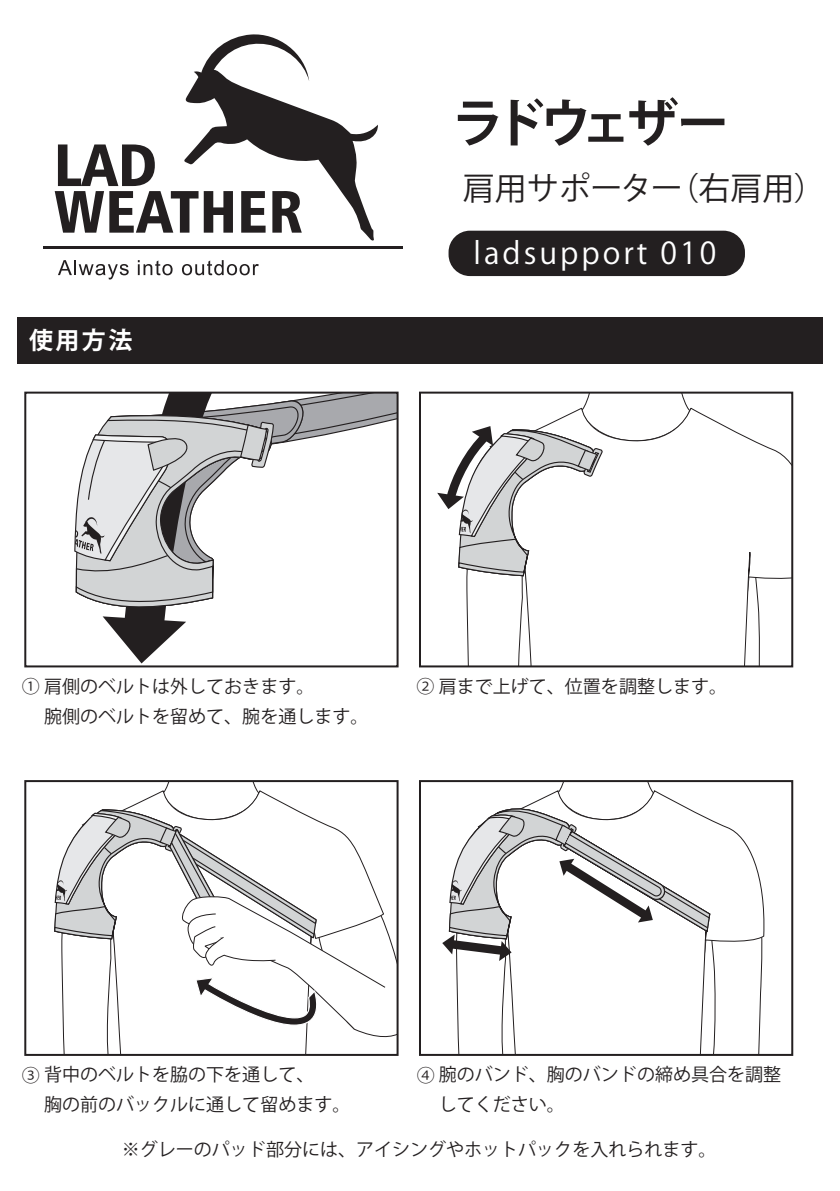
<style>
.page{position:relative;width:840px;height:1191px;background:#fff}
.page>*{position:absolute;margin:0;border:0;box-sizing:border-box;transform-origin:0 0}
.t1{font:700 52px "Koz Go Pr 6 N";letter-spacing:-.12em;color:#231f20}
.t2{font:32px "Koz Go Pr 6 N";color:#231f20}
.t3{font:30px "Koz Go Pr 6 N";letter-spacing:.1em;color:#fff}
.t4{font:700 24px "Koz Go Pr 6 N";color:#fff}
.t5{font:18px/30px "Koz Go Pr 6 N";color:#231f20}
</style>
<div class="page">
<div style="left:448px;top:231px;width:296px;height:45px;background:#231f20;border-radius:21px"></div>
<div style="left:17px;top:318px;width:805px;height:46px;background:#231f20"></div>
<svg style="left:55px;top:144px;width:128px;height:89px"></svg>
<svg style="left:58px;top:260px;width:71px;height:19px"></svg>
<svg style="left:138px;top:260px;width:34px;height:15px"></svg>
<svg style="left:182px;top:260px;width:77px;height:15px"></svg>
<hr style="left:43px;top:246px;width:359px;height:3px;background:#231f20">
<svg style="left:183px;top:34px;width:195px;height:207px"></svg>
<svg style="left:74px;top:394px;width:321px;height:269px"></svg>
<div style="left:24px;top:391px;width:374px;height:276px;border:2px solid #231f20"></div>
<svg style="left:466px;top:407px;width:323px;height:257px"></svg>
<div style="left:419px;top:391px;width:373px;height:276px;border:2px solid #231f20"></div>
<svg style="left:456px;top:790px;width:309px;height:263px"></svg>
<div style="left:24px;top:780px;width:374px;height:276px;border:2px solid #231f20"></div>
<div style="left:419px;top:780px;width:373px;height:276px;border:2px solid #231f20"></div>
<svg style="left:437px;top:409px;width:253px;height:168px"></svg>
<svg style="left:54px;top:791px;width:332px;height:239px"></svg>
<svg style="left:442px;top:791px;width:268px;height:170px"></svg>
<h1 class="t1" style="left:452px;top:94px;width:278px">ラドウェザー</h1>
<h2 class="t2" style="left:462px;top:170px;width:364px">肩用サポーター（右肩用）</h2>
<h3 class="t4" style="left:29px;top:327px;width:105px">使用方法</h3>
<h3 class="t3" style="left:473px;top:236px;width:244px">ladsupport 010</h3>
<p class="t5" style="left:44px;top:671px;width:325px;text-indent:-22px">① 肩側のベルトは外しておきます。<br>腕側のベルトを留めて、腕を通します。</p>
<p class="t5" style="left:416px;top:671px;width:312px">② 肩まで上げて、位置を調整します。</p>
<p class="t5" style="left:22px;top:1059px;width:294px">③ 背中のベルトを脇の下を通して、</p>
<p class="t5" style="left:416px;top:1059px;width:366px">④ 腕のバンド、胸のバンドの締め具合を調整</p>
<p class="t5" style="left:44px;top:1089px;width:308px">胸の前のバックルに通して留めます。</p>
<p class="t5" style="left:438px;top:1089px;width:127px">してください。</p>
<p class="t5" style="left:122px;top:1134px;width:596px">※グレーのパッド部分には、アイシングやホットパックを入れられます。</p>
</div>
